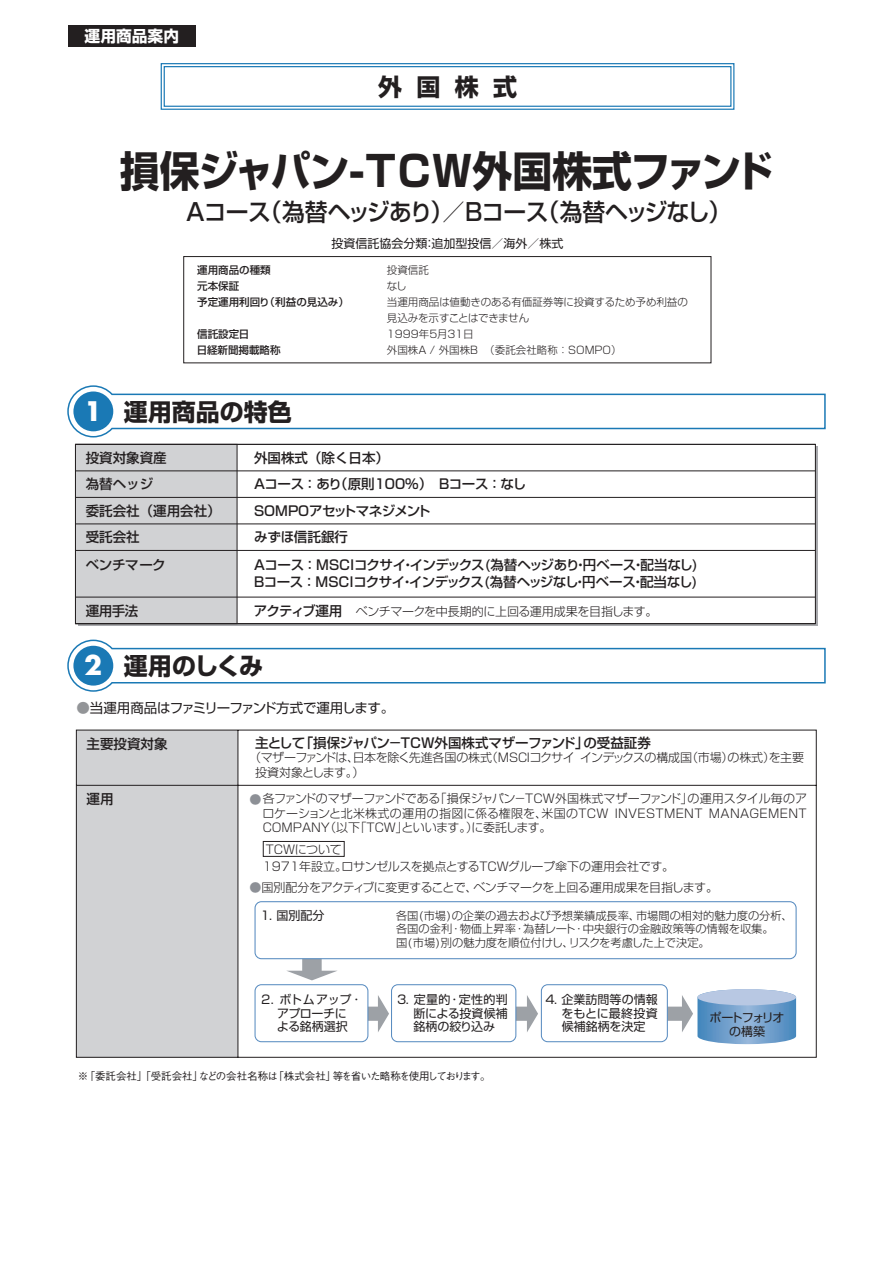
<style>
.page{position:relative;width:893px;height:1263px;background:#fff}
.page>*{position:absolute;margin:0;border:0;box-sizing:border-box;transform-origin:0 0}
.t1{font:700 42px "Shin Go Pro";letter-spacing:-.03em;color:#231f20;scale:.95 1}
.t2{font:700 26.25px "Futura";color:#fff}
.t3{font:500 24px "Shin Go Pro";letter-spacing:-.035em;color:#231f20;scale:.95 1}
.t4{font:700 24px "Shin Go Pro";color:#231f20}
.t5{font:500 24px "Shin Go Pro";letter-spacing:-.065em;color:#231f20;scale:.95 1}
.t6{font:700 15.75px "Shin Go Pro";color:#fff}
.t7{font:500 13.5px/25.5px "Shin Go Pro";letter-spacing:-.01em;color:#231f20}
.t8{font:500 13.5px/16.5px "Shin Go Pro";letter-spacing:-.03em;color:#231f20}
.t9{font:13.5px "Shin Go Pro";letter-spacing:-.05em;color:#231f20}
.t10{font:500 13.5px "Shin Go Pro";letter-spacing:-.06em;color:#231f20}
.t11{font:300 12px/14.4px "Shin Go Pro";letter-spacing:-.015em;color:#231f20}
.t12{font:12px/13.5px "Shin Go Pro";color:#231f20}
.t13{font:300 12px "Shin Go Pro";letter-spacing:-.035em;color:#231f20}
.t14{font:300 12px "Shin Go Pro";letter-spacing:.025em;color:#231f20}
.t15{font:300 12px "Shin Go Pro";letter-spacing:-.045em;color:#231f20}
.t16{font:12px/13.5px "Shin Go Pro";letter-spacing:-.03em;color:#231f20}
.t17{font:300 12px/14.4px "Shin Go Pro";letter-spacing:-.05em;color:#231f20}
.t18{font:12px "Shin Go Pro";letter-spacing:-.115em;color:#231f20}
.t19{font:300 12px "Shin Go Pro";letter-spacing:-.04em;color:#231f20}
.t20{font:300 11.25px/13.5px "Shin Go Pro";letter-spacing:-.005em;color:#231f20}
.t21{font:300 10.5px "Shin Go Pro";color:#231f20}
.t22{font:500 10.5px/16px "Shin Go Pro";color:#231f20}
.t23{font:500 10.5px "Gothic BBB Pro";letter-spacing:-.115em;color:#231f20}
.t24{font:300 10.5px "Shin Go Pro";letter-spacing:-.035em;color:#231f20}
.t25{font:500 10.5px "Gothic BBB Pro";color:#231f20}
.t26{font:500 10.5px "Gothic BBB Pro";letter-spacing:-.02em;color:#231f20}
.t27{font:500 10.5px "Gothic BBB Pro";letter-spacing:-.055em;color:#231f20}
.s1{color:#939598}
.s2{color:#8d9096}
</style>
<div class="page">
<svg style="left:160px;top:63px;width:575px;height:47px"></svg>
<div style="left:68px;top:25px;width:127px;height:22px;background:#231f20"></div>
<div style="left:183px;top:256px;width:528px;height:107px;border:1px solid #231f20"></div>
<svg style="left:76px;top:730px;width:741px;height:328px"></svg>
<div style="left:75px;top:444px;width:162px;height:180px;background:#d1d2d4"></div>
<div style="left:75px;top:444px;width:162px;height:180px;border:1px solid #231f20"></div>
<hr style="left:75px;top:550px;width:740px;height:1px;background:#231f20">
<hr style="left:75px;top:524px;width:740px;height:1px;background:#231f20">
<hr style="left:75px;top:623px;width:740px;height:1px;background:#231f20">
<hr style="left:75px;top:597px;width:740px;height:1px;background:#231f20">
<hr style="left:75px;top:497px;width:740px;height:1px;background:#231f20">
<hr style="left:75px;top:471px;width:740px;height:1px;background:#231f20">
<hr style="left:75px;top:444px;width:740px;height:1px;background:#231f20">
<svg style="left:67px;top:385px;width:759px;height:53px"></svg>
<div style="left:73px;top:391px;width:40px;height:40px;background:#1a79b5;border-radius:50%"></div>
<svg style="left:67px;top:639px;width:759px;height:53px"></svg>
<div style="left:73px;top:646px;width:40px;height:40px;background:#1a79b5;border-radius:50%"></div>
<div style="left:263px;top:841px;width:81px;height:16px;border:1px solid #231f20"></div>
<h3 class="t6" style="left:85px;top:23px;width:96px">運用商品案内</h3>
<h3 class="t4" style="left:378px;top:68px;width:141px">外国株式</h3>
<h1 class="t1" style="left:120px;top:138px;width:690px">損保ジャパン-ＴＣＷ外国株式ファンド</h1>
<h3 class="t3" style="left:259px;top:192px;width:306px">（為替ヘッジあり／） Bコース</h3>
<h3 class="t5" style="left:537px;top:192px;width:206px">（為替ヘッジなし(</h3>
<h3 class="t3" style="left:186px;top:192px;width:91px">Aコース</h3>
<p class="t12" style="left:331px;top:235px;width:233px">投資信託協会分類追加型投信／海外／株式</p>
<p class="t12" style="left:423px;top:235px;width:13px">：</p>
<h2 class="t2" style="left:84px;top:393px;width:20px">1</h2>
<p class="t22" style="left:197px;top:261px;width:75px">運用商品の種類</p>
<p class="t22" style="left:197px;top:277px;width:43px">元本保証</p>
<p class="t22" style="left:197px;top:293px;width:74px">予定運用利回り</p>
<p class="t22" style="left:197px;top:325px;width:85px">信託設定日<br>日経新聞掲載略称</p>
<p class="t22" style="left:265px;top:293px;width:86px">（利益の見込み(</p>
<h3 class="t4" style="left:124px;top:392px;width:169px">運用商品の特色</h3>
<p class="t21" style="left:387px;top:262px;width:43px">投資信託</p>
<p class="t21" style="left:387px;top:278px;width:21px">なし</p>
<p class="t21" style="left:387px;top:294px;width:303px">当運用商品は値動きのある有価証券等に投資するため予め利益の</p>
<p class="t24" style="left:387px;top:310px;width:144px">見込みを示すことはできません</p>
<p class="t21" style="left:387px;top:326px;width:88px">1999年5月31日</p>
<p class="t21" style="left:484px;top:342px;width:139px">（委託会社略称：SOMPO(</p>
<p class="t21" style="left:387px;top:342px;width:93px">外国株A / 外国株B</p>
<p class="t7" style="left:86px;top:444px;width:82px">投資対象資産為替ヘッジ</p>
<p class="t7" style="left:334px;top:444px;width:193px;text-indent:-80px">外国株式（除く日本(<br>（原則１００％）　Ｂコース：なし</p>
<p class="t7" style="left:254px;top:469px;width:89px">Aコース：あり</p>
<p class="t7" style="left:86px;top:496px;width:136px">委託会社（運用会社(</p>
<p class="t7" style="left:86px;top:523px;width:55px">受託会社</p>
<p class="t7" style="left:86px;top:551px;width:81px">ベンチマーク</p>
<p class="t7" style="left:86px;top:596px;width:54px">運用手法</p>
<p class="t7" style="left:254px;top:496px;width:178px;line-height:26.5px">SOMPOアセットマネジメントみずほ信託銀行</p>
<p class="t8" style="left:253px;top:555px;width:447px">Ａコース：MSCIコクサイインデックス(為替ヘッジあり円ベース配当なし(</p>
<p class="t8" style="left:252px;top:555px;width:447px;text-indent:149px">・<br>Ｂコース：MSCIコクサイインデックス(為替ヘッジなし円ベース配当なし(</p>
<p class="t7" style="left:574px;top:551px;width:15px">・</p>
<p class="t7" style="left:631px;top:551px;width:15px">・</p>
<p class="t7" style="left:401px;top:567px;width:15px">・</p>
<p class="t7" style="left:573px;top:567px;width:15px">・</p>
<p class="t7" style="left:631px;top:567px;width:15px">・</p>
<p class="t10" style="left:254px;top:600px;width:104px">アクティブ運用　</p>
<p class="t13" style="left:356px;top:601px;width:303px">ベンチマークを中長期的に上回る運用成果を目指します。</p>
<h2 class="t2" style="left:84px;top:648px;width:20px">2</h2>
<h3 class="t4" style="left:124px;top:647px;width:141px">運用のしくみ</h3>
<p class="t9" style="left:76px;top:696px;width:319px"><span class="s1">●</span>当運用商品はファミリーファンド方式で運用します。</p>
<p class="t7" style="left:87px;top:730px;width:82px">主要投資対象</p>
<p class="t7" style="left:300px;top:728px;width:291px">「損保ジャパン－TCW外国株式マザーファンド」</p>
<p class="t7" style="left:255px;top:728px;width:52px">主として</p>
<p class="t7" style="left:583px;top:728px;width:69px">の受益証券</p>
<p class="t11" style="left:249px;top:749px;width:245px">（マザーファンドは日本を除く先進各国の株式</p>
<p class="t17" style="left:255px;top:749px;width:111px;text-indent:92px">、投資対象とします (。</p>
<p class="t15" style="left:486px;top:748px;width:208px">（MSCIコクサイインデックスの構成国</p>
<p class="t11" style="left:686px;top:749px;width:49px">（市場）</p>
<p class="t11" style="left:727px;top:749px;width:49px">の株式）</p>
<p class="t11" style="left:769px;top:749px;width:37px">を主要</p>
<p class="t7" style="left:87px;top:784px;width:28px">運用</p>
<p class="t13" style="left:249px;top:789px;width:193px"><span class="s2">●</span>各ファンドのマザーファンドである</p>
<p class="t11" style="left:523px;top:790px;width:171px">ＴＣＷ外国株式マザーファンド」</p>
<p class="t11" style="left:434px;top:790px;width:93px">「損保ジャパン－</p>
<p class="t11" style="left:687px;top:790px;width:121px">の運用スタイル毎のア</p>
<p class="t11" style="left:472px;top:804px;width:81px;text-indent:-209px">ロケーションと北米株式の運用の指図に係る権限を、に委託します。</p>
<p class="t11" style="left:541px;top:804px;width:68px">米国のＴＣＷ</p>
<p class="t14" style="left:615px;top:803px;width:89px">INVESTMENT</p>
<p class="t14" style="left:709px;top:803px;width:99px">MANAGEMENT</p>
<p class="t11" style="left:354px;top:819px;width:55px">「TCW」</p>
<p class="t11" style="left:324px;top:819px;width:37px">（以下</p>
<p class="t11" style="left:401px;top:819px;width:78px">といいます。）</p>
<p class="t11" style="left:263px;top:819px;width:69px">COMPANY</p>
<p class="t19" style="left:264px;top:839px;width:79px">ＴＣＷについて</p>
<p class="t11" style="left:341px;top:858px;width:334px">ロサンゼルスを拠点とするＴＣＷグループ傘下の運用会社です。</p>
<p class="t11" style="left:263px;top:858px;width:86px">1971年設立。</p>
<p class="t13" style="left:249px;top:878px;width:230px"><span class="s2">●</span>国別配分をアクティブに変更することで、</p>
<p class="t20" style="left:396px;top:907px;width:393px">各国(市場)の企業の過去および予想業績成長率､市場間の相対的魅力度の分析、</p>
<p class="t11" style="left:473px;top:879px;width:246px">ベンチマークを上回る運用成果を目指します。</p>
<p class="t12" style="left:277px;top:907px;width:49px">国別配分</p>
<p class="t12" style="left:259px;top:907px;width:23px">１．</p>
<p class="t20" style="left:569px;top:921px;width:206px;text-indent:-173px">各国の金利･物価上昇率･為替レート･中央銀行の金融政策等の情報を収集。リスクを考慮した上で決定。</p>
<p class="t20" style="left:396px;top:934px;width:179px">国(市場)別の魅力度を順位付けし、</p>
<p class="t12" style="left:279px;top:991px;width:82px">ボトムアップ・</p>
<p class="t12" style="left:413px;top:991px;width:96px;text-indent:-18px">３．<br>断による投資候補銘柄の絞り込み</p>
<p class="t12" style="left:562px;top:991px;width:98px">企業訪問等の情報</p>
<p class="t16" style="left:277px;top:991px;width:72px;text-indent:-17px">２．<br>アプローチによる銘柄選択</p>
<p class="t12" style="left:414px;top:991px;width:95px">定量的･定性的判</p>
<p class="t12" style="left:561px;top:991px;width:98px;text-indent:-17px">４．<br>をもとに最終投資</p>
<p class="t18" style="left:709px;top:1007px;width:77px">ポートフォリオ</p>
<p class="t12" style="left:562px;top:1018px;width:85px">候補銘柄を決定</p>
<p class="t12" style="left:729px;top:1023px;width:37px">の構築</p>
<p class="t25" style="left:78px;top:1067px;width:127px">※「委託会社」「受託会社」</p>
<p class="t27" style="left:274px;top:1067px;width:64px">「株式会社」</p>
<p class="t23" style="left:333px;top:1067px;width:160px">等を省いた略称を使用しております。</p>
<p class="t26" style="left:199px;top:1067px;width:81px">などの会社名称は</p>
</div>
